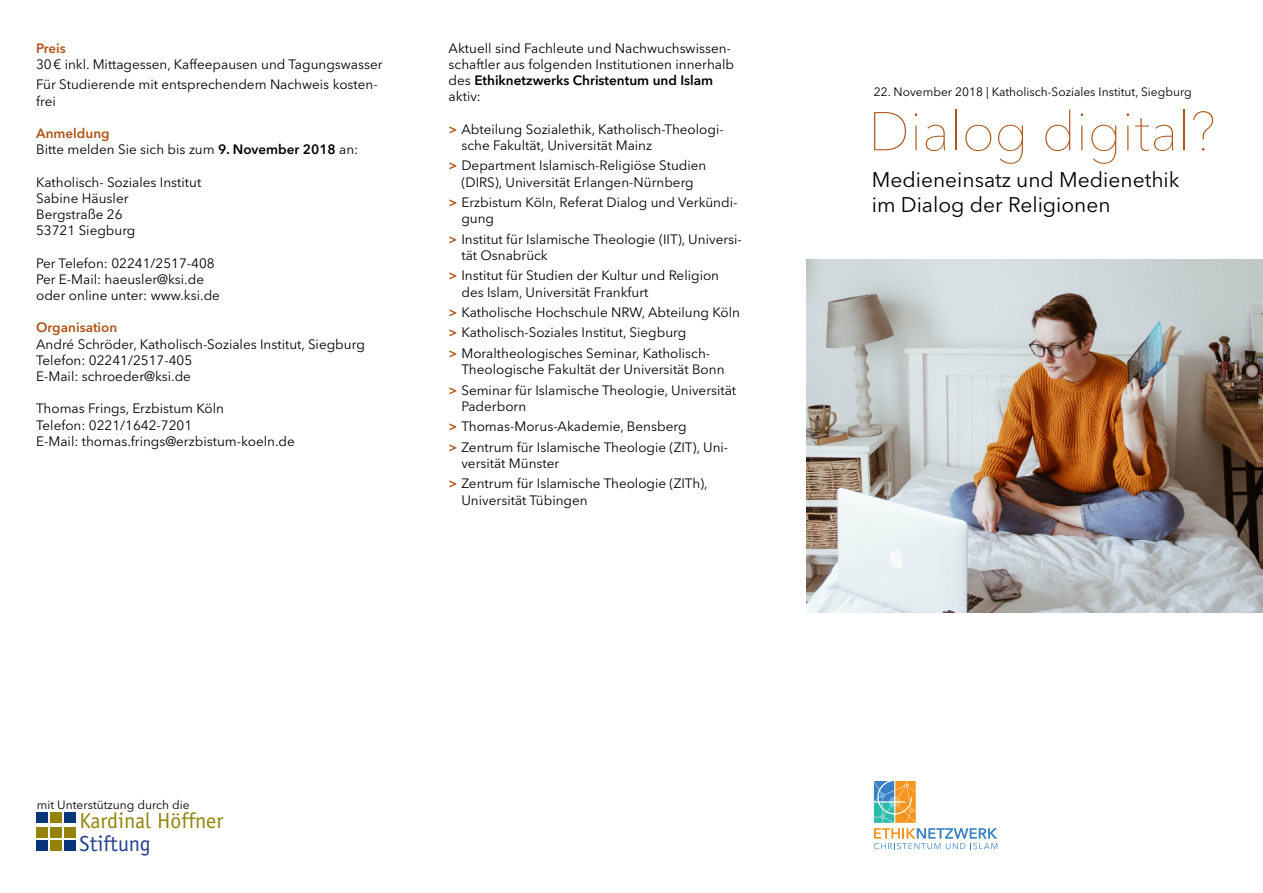
<style>
.page{position:relative;width:1263px;height:893px;background:#fff}
.page>*{position:absolute;margin:0;border:0;box-sizing:border-box;transform-origin:0 0}
.t1{font:200 54px "Avenir Next LT Pro";color:#ae5418}
.t2{font:21.9px "Officina Sans";color:#93830b}
.t3{font:21.9px "Officina Sans";color:#25408f}
.t4{font:21px/25.2px "Avenir Next LT Pro";color:#000}
.t5{font:13.5px/16.2px "Avenir Next LT Pro";color:#000}
.t6{font:600 13.5px "Avenir Next LT Pro";color:#ae5418}
.t7{font:12px "Avenir Next LT Pro";color:#000}
.s1{font-weight:600;color:#ae5418}
.s2{font-weight:600}
</style>
<div class="page">
<img style="left:807px;top:260px;width:456px;height:352px">
<svg style="left:874px;top:781px;width:123px;height:68px"></svg>
<div style="left:64px;top:827px;width:12px;height:10px;background:#93830b"></div>
<div style="left:51px;top:827px;width:11px;height:10px;background:#93830b"></div>
<div style="left:37px;top:827px;width:11px;height:10px;background:#93830b"></div>
<div style="left:64px;top:840px;width:12px;height:11px;background:#06357a"></div>
<div style="left:51px;top:840px;width:11px;height:11px;background:#93830b"></div>
<div style="left:37px;top:840px;width:11px;height:11px;background:#06357a"></div>
<div style="left:64px;top:812px;width:12px;height:11px;background:#06357a"></div>
<div style="left:51px;top:812px;width:11px;height:11px;background:#93830b"></div>
<div style="left:37px;top:812px;width:11px;height:11px;background:#06357a"></div>
<p class="t6" style="left:36px;top:40px;width:31px">Preis</p>
<p class="t5" style="left:36px;top:54px;width:348px;line-height:20.4px">30€ inkl. Mittagessen, Kaffeepausen und Tagungswasser<br>Für Studierende mit entsprechendem Nachweis kosten-</p>
<p class="t5" style="left:36px;top:93px;width:21px">frei</p>
<p class="t5" style="left:36px;top:125px;width:324px"><span class="s1">Anmeldung<br></span>Bitte melden Sie sich bis zum <span class="s2">9. November 2018</span> an:</p>
<p class="t5" style="left:36px;top:174px;width:167px">Katholisch- Soziales Institut<br>Sabine Häusler<br>Bergstraße 26<br>53721 Siegburg</p>
<p class="t5" style="left:36px;top:255px;width:185px">Per Telefon: 02241/2517-408<br>Per E-Mail: haeusler@ksi.de oder online unter: www.ksi.de</p>
<p class="t6" style="left:36px;top:319px;width:83px">Organisation</p>
<p class="t5" style="left:36px;top:336px;width:330px">André Schröder, Katholisch-Soziales Institut, Siegburg<br>Telefon: 02241/2517-405<br>E-Mail: schroeder@ksi.de</p>
<p class="t5" style="left:36px;top:401px;width:260px">Thomas Frings, Erzbistum Köln<br>Telefon: 0221/1642-7201<br>E-Mail: thomas.frings@erzbistum-koeln.de</p>
<p class="t5" style="left:449px;top:40px;width:287px">Aktuell sind Fachleute und Nachwuchswissen&shy;schaftler aus folgenden Institutionen innerhalb des <span class="s2">Ethiknetzwerks Christentum und Islam </span>aktiv:</p>
<p class="t5" style="left:461px;top:121px;width:264px;text-indent:-13px"><span class="s1">&gt;</span> Abteilung Sozialethik, Katholisch-Theologi&shy;sche Fakultät, Universität Mainz</p>
<p class="t5" style="left:449px;top:158px;width:259px;text-align:center"><span class="s1">&gt;</span> Department Islamisch-Religiöse Studien (DIRS), Universität Erlangen-Nürnberg</p>
<p class="t5" style="left:461px;top:194px;width:277px;text-indent:-13px"><span class="s1">&gt;</span> Erzbistum Köln, Referat Dialog und Verkündi&shy;gung</p>
<p class="t5" style="left:461px;top:231px;width:282px;text-indent:-13px"><span class="s1">&gt;</span> Institut für Islamische Theologie (IIT), Universi&shy;tät Osnabrück</p>
<p class="t5" style="left:461px;top:268px;width:259px;text-indent:-13px"><span class="s1">&gt;</span> Institut für Studien der Kultur und Religion des Islam, Universität Frankfurt</p>
<p class="t5" style="left:449px;top:302px;width:293px;line-height:20.4px"><span class="s1">&gt;</span> Katholische Hochschule NRW, Abteilung Köln <span class="s1">&gt;</span> Katholisch-Soziales Institut, Siegburg<br><span class="s1">&gt;</span> Moraltheologisches Seminar, Katholisch-</p>
<p class="t5" style="left:449px;top:359px;width:289px;line-height:20.4px;text-align:center">Theologische Fakultät der Universität Bonn<br><span class="s1">&gt;</span> Seminar für Islamische Theologie, Universität</p>
<p class="t5" style="left:449px;top:396px;width:281px;line-height:20.4px;text-indent:13px">Paderborn<br><span class="s1">&gt;</span> Thomas-Morus-Akademie, Bensberg<br><span class="s1">&gt;</span> Zentrum für Islamische Theologie (ZIT), Uni-</p>
<p class="t5" style="left:449px;top:453px;width:261px;line-height:20.4px;text-indent:13px">versität Münster<br><span class="s1">&gt;</span> Zentrum für Islamische Theologie (ZITh),</p>
<p class="t5" style="left:461px;top:492px;width:128px">Universität Tübingen</p>
<p class="t7" style="left:37px;top:797px;width:154px">mit Unterstützung durch die</p>
<h2 class="t2" style="left:80px;top:808px;width:145px">Kardinal Höffner</h2>
<h2 class="t3" style="left:80px;top:831px;width:73px">Stiftung</h2>
<p class="t7" style="left:874px;top:85px;width:319px">22. November 2018 | Katholisch-Soziales Institut, Siegburg</p>
<h1 class="t1" style="left:868px;top:99px;width:349px">Dialog digital?</h1>
<h3 class="t4" style="left:872px;top:167px;width:309px">Medieneinsatz und Medienethik im Dialog der Religionen</h3>
</div>
